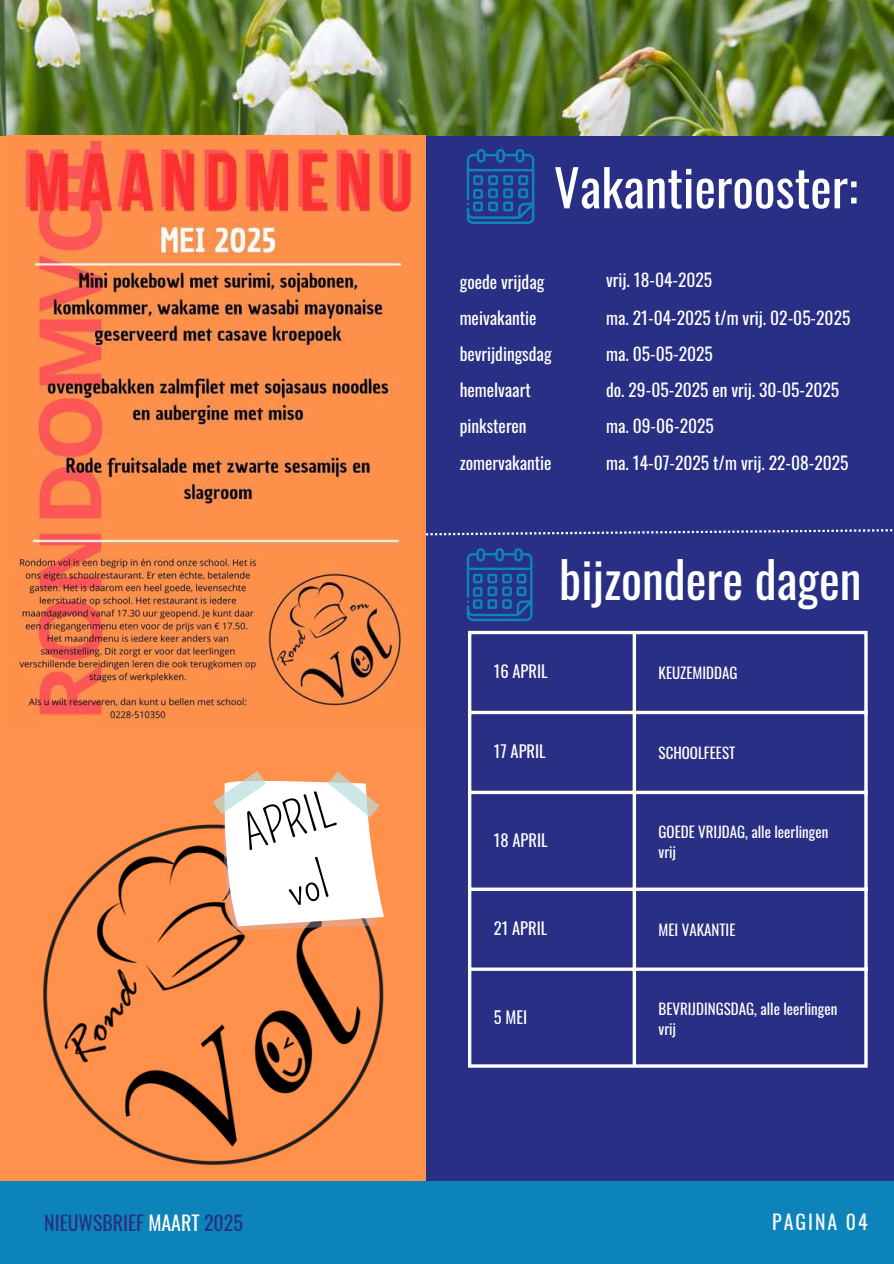
<style>
.page{position:relative;width:894px;height:1264px;background:#fff}
.page>*{position:absolute;margin:0;border:0;box-sizing:border-box;transform-origin:0 0}
.t1{font:50.85px "Oswald";color:#fff}
.t2{font:49.35px "Oswald";color:#fff}
.t3{font:48px/66.4px "Pompiere";color:#000;text-align:center}
.t4{font:19.8px "Oswald";color:#282f84}
.t5{font:19.8px "Oswald";letter-spacing:.1em;color:#fafafa}
.t6{font:17.55px "Oswald";color:#fff}
.t7{font:16.5px "Oswald";color:#fff}
.t8{font:15px/20.2px "Oswald";color:#fff}
.s1{color:#fff}
</style>
<div class="page">
<div style="left:0;top:0;width:893px;height:1263px;background:#ff914d"></div>
<div style="left:426px;top:135px;width:467px;height:1128px;background:#282f84"></div>
<div style="left:0;top:1181px;width:893px;height:82px;background:#0d84b9"></div>
<img style="left:0;top:0;width:893px;height:135px">
<svg style="left:466px;top:149px;width:68px;height:75px"></svg>
<svg style="left:466px;top:548px;width:66px;height:73px"></svg>
<hr style="left:468px;top:634px;width:3px;height:430px;background:#fff">
<svg style="left:632px;top:634px;width:4px;height:430px;background:#dbdcea"></svg>
<hr style="left:864px;top:634px;width:3px;height:430px;background:#fff">
<hr style="left:468px;top:631px;width:399px;height:3px;background:#fff">
<svg style="left:471px;top:710px;width:394px;height:4px;background:#d5d6e7"></svg>
<svg style="left:471px;top:790px;width:393px;height:4px;background:#d7d9e8"></svg>
<svg style="left:471px;top:887px;width:393px;height:4px;background:#dddfec"></svg>
<hr style="left:468px;top:967px;width:399px;height:3px;background:#fff">
<hr style="left:468px;top:1064px;width:399px;height:3px;background:#fff">
<svg style="left:426px;top:529px;width:467px;height:6px"></svg>
<img style="left:43px;top:824px;width:341px;height:342px">
<svg style="left:213px;top:771px;width:171px;height:158px"></svg>
<img style="left:18px;top:140px;width:395px;height:587px">
<h1 class="t1" style="left:553px;top:142px;width:305px">Vakantierooster:</h1>
<p class="t6" style="left:459px;top:266px;width:86px">goede vrijdag</p>
<p class="t6" style="left:606px;top:264px;width:108px">vrij. 18-04-2025</p>
<p class="t6" style="left:459px;top:302px;width:78px">meivakantie</p>
<p class="t6" style="left:606px;top:302px;width:245px">ma. 21-04-2025 t/m vrij. 02-05-2025</p>
<p class="t6" style="left:459px;top:338px;width:93px">bevrijdingsdag</p>
<p class="t6" style="left:606px;top:338px;width:108px">ma. 05-05-2025</p>
<p class="t6" style="left:459px;top:374px;width:72px">hemelvaart</p>
<p class="t6" style="left:606px;top:374px;width:234px">do. 29-05-2025 en vrij. 30-05-2025</p>
<p class="t6" style="left:459px;top:410px;width:68px">pinksteren</p>
<p class="t6" style="left:606px;top:410px;width:109px">ma. 09-06-2025</p>
<p class="t6" style="left:459px;top:447px;width:93px">zomervakantie</p>
<p class="t6" style="left:606px;top:447px;width:244px">ma. 14-07-2025 t/m vrij. 22-08-2025</p>
<h2 class="t2" style="left:559px;top:536px;width:304px">bijzondere dagen</h2>
<p class="t7" style="left:493px;top:656px;width:55px">16 APRIL</p>
<p class="t8" style="left:658px;top:661px;width:80px">KEUZEMIDDAG</p>
<h3 class="t3" style="left:235px;top:802px;width:95px;rotate:-16deg">APRIL vol</h3>
<p class="t7" style="left:493px;top:736px;width:53px">17 APRIL</p>
<p class="t8" style="left:658px;top:741px;width:78px">SCHOOLFEEST</p>
<p class="t7" style="left:493px;top:825px;width:55px">18 APRIL</p>
<p class="t8" style="left:658px;top:820px;width:171px">GOEDE VRIJDAG, alle leerlingen vrij</p>
<p class="t7" style="left:493px;top:913px;width:55px">21 APRIL</p>
<p class="t8" style="left:658px;top:918px;width:78px">MEI VAKANTIE</p>
<p class="t7" style="left:493px;top:1002px;width:35px">5 MEI</p>
<p class="t8" style="left:658px;top:997px;width:180px">BEVRIJDINGSDAG, alle leerlingen vrij</p>
<p class="t4" style="left:44px;top:1205px;width:200px">NIEUWSBRIEF <span class="s1">MAART</span> 2025</p>
<p class="t5" style="left:772px;top:1204px;width:97px">PAGINA 04</p>
</div>
